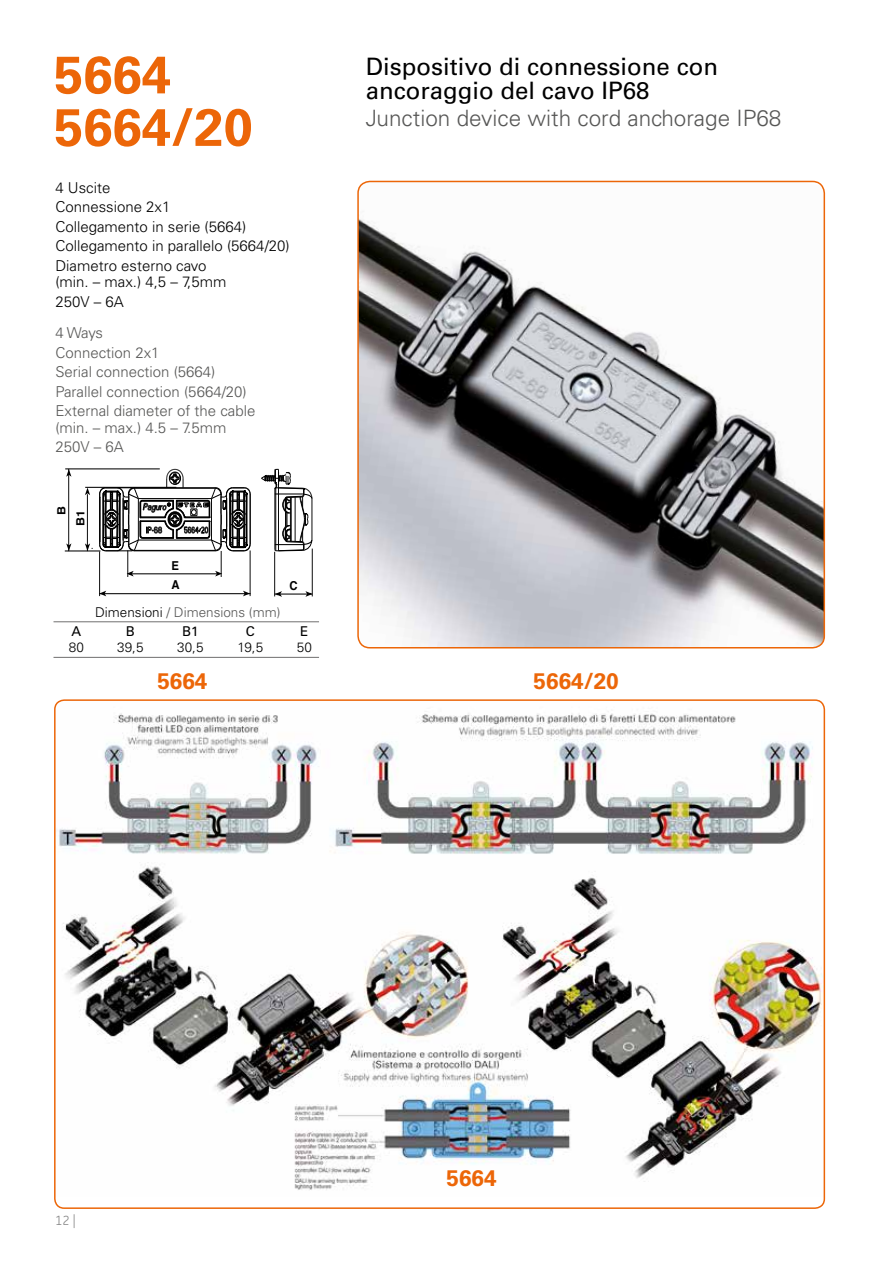
<style>
.page{position:relative;width:893px;height:1263px;background:#fff}
.page>*{position:absolute;margin:0;border:0;box-sizing:border-box;transform-origin:0 0}
.t1{font:700 52.5px/52.5px "Univers";color:#ec6608}
.t2{font:24px/24px "Univers";color:#000}
.t3{font:300 22.5px "Univers";color:#575756}
.t4{font:700 22.5px "Univers";color:#ec6608}
.t5{font:300 15px/19.5px "Univers";color:#000}
.t6{font:300 15px/19.5px "Univers";color:#575756}
.t7{font:300 13.5px "Univers";color:#575756}
.t8{font:300 13.5px "Univers";color:#000}
.t9{font:13.5px "Univers";color:#000}
.t10{font:13.5px "GE Inspira";color:#878787}
.t11{font:700 12.3px "Helvetica";color:#000;scale:.92 1}
.t12{font:700 11.25px "Helvetica";color:#000;scale:1.09 1}
.s1{color:#000}
</style>
<div class="page">
<svg style="left:275px;top:591px;width:7px;height:6px"></svg>
<svg style="left:305px;top:591px;width:7px;height:6px"></svg>
<hr style="left:65px;top:551px;width:35px;height:1px;background:#000">
<hr style="left:85px;top:487px;width:91px;height:1px;background:#000">
<hr style="left:65px;top:469px;width:95px;height:1px;background:#000">
<hr style="left:275px;top:594px;width:37px;height:1px;background:#000">
<hr style="left:312px;top:549px;width:1px;height:47px;background:#000">
<hr style="left:274px;top:552px;width:1px;height:44px;background:#000">
<svg style="left:100px;top:591px;width:6px;height:5px"></svg>
<svg style="left:243px;top:591px;width:7px;height:5px"></svg>
<hr style="left:99px;top:593px;width:152px;height:1px;background:#000">
<hr style="left:99px;top:551px;width:1px;height:45px;background:#000">
<hr style="left:250px;top:550px;width:1px;height:46px;background:#000">
<svg style="left:99px;top:469px;width:152px;height:108px"></svg>
<svg style="left:261px;top:469px;width:52px;height:82px"></svg>
<svg style="left:85px;top:543px;width:8px;height:8px"></svg>
<svg style="left:85px;top:488px;width:5px;height:7px"></svg>
<hr style="left:87px;top:494px;width:1px;height:57px;background:#000">
<svg style="left:66px;top:543px;width:5px;height:8px"></svg>
<svg style="left:66px;top:469px;width:5px;height:8px"></svg>
<hr style="left:68px;top:469px;width:1px;height:82px;background:#000">
<img style="left:359px;top:181px;width:465px;height:467px">
<div style="left:357px;top:181px;width:468px;height:467px;border:2px solid #ec6608;border-radius:12px"></div>
<img style="left:57px;top:702px;width:765px;height:488px">
<hr style="left:54px;top:621px;width:265px;height:1px;background:#706f6f">
<hr style="left:54px;top:657px;width:265px;height:1px;background:#706f6f">
<h1 class="t1" style="left:54px;top:49px;width:200px">5664<br>5664/20</h1>
<h2 class="t2" style="left:366px;top:55px;width:354px">Dispositivo di connessione con ancoraggio del cavo IP68</h2>
<h3 class="t3" style="left:366px;top:104px;width:417px">Junction device with cord anchorage IP68</h3>
<p class="t5" style="left:55px;top:178px;width:236px">4 U scite<br>Connessione 2x1<br>Collegamento in serie (5664)<br>Collegamento in parallelo (5664/20)<br>Diametro esterno cavo</p>
<p class="t5" style="left:55px;top:272px;width:173px">(min. – max.) 4,5 – 7,5mm<br>250V – 6A</p>
<p class="t6" style="left:55px;top:323px;width:202px">4 Ways<br>Connection 2x1<br>Serial connection (5664)<br>Parallel connection (5664/20)<br>External diameter of the cable</p>
<p class="t6" style="left:55px;top:418px;width:173px">(min. – max.) 4.5 – 7.5mm<br>250V – 6A</p>
<p class="t12" style="left:53px;top:515px;width:10px;rotate:-90deg">B</p>
<p class="t12" style="left:71px;top:526px;width:16px;rotate:-90deg">B1</p>
<p class="t11" style="left:171px;top:555px;width:10px">E</p>
<p class="t11" style="left:171px;top:575px;width:10px">A</p>
<p class="t11" style="left:289px;top:576px;width:10px">C</p>
<p class="t7" style="left:95px;top:604px;width:187px"><span class="s1">Dimensioni</span> / Dimensions (mm)</p>
<p class="t9" style="left:72px;top:623px;width:11px">A</p>
<p class="t9" style="left:126px;top:623px;width:11px">B</p>
<p class="t9" style="left:182px;top:623px;width:18px">B1</p>
<p class="t9" style="left:246px;top:623px;width:11px">C</p>
<p class="t9" style="left:300px;top:623px;width:10px">E</p>
<p class="t8" style="left:69px;top:639px;width:17px">80</p>
<p class="t8" style="left:117px;top:639px;width:28px">39,5</p>
<p class="t8" style="left:177px;top:639px;width:28px">30,5</p>
<p class="t8" style="left:238px;top:639px;width:27px">19,5</p>
<p class="t8" style="left:297px;top:639px;width:17px">50</p>
<h3 class="t4" style="left:157px;top:668px;width:52px">5664</h3>
<h3 class="t4" style="left:534px;top:668px;width:87px">5664/20</h3>
<p class="t10" style="left:55px;top:1213px;width:22px">12 |</p>
<h3 class="t4" style="left:446px;top:1165px;width:52px">5664</h3>
</div>
